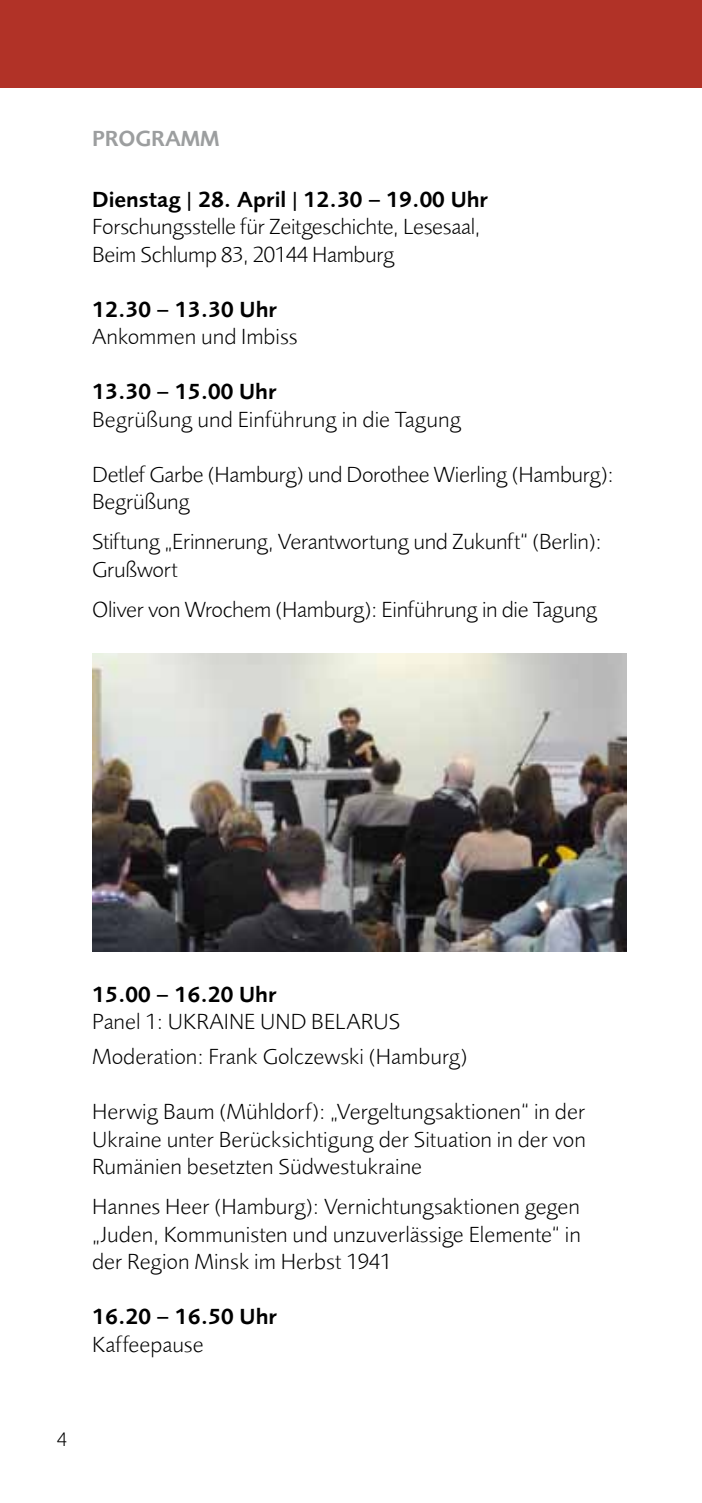
<style>
.page{position:relative;width:702px;height:1503px;background:#fff}
.page>*{position:absolute;margin:0;border:0;box-sizing:border-box;transform-origin:0 0}
.t1{font:300 22.5px/27.5px "Foundry Sans";letter-spacing:-.015em;color:#000}
.t2{font:22.5px "Foundry Sans Demi";color:#000}
.t3{font:22.5px "Foundry Sans Demi";color:#9c9e9f}
.t4{font:300 20px "Foundry Sans";color:#000}
</style>
<div class="page">
<div style="left:0;top:0;width:702px;height:87px;background:#b13227"></div>
<img style="left:92px;top:653px;width:534px;height:298px">
<p class="t3" style="left:92px;top:126px;width:29px">Progra</p>
<p class="t3" style="left:181px;top:126px;width:40px">mm</p>
<p class="t2" style="left:92px;top:186px;width:397px">Dienstag | 28. April | 12.30 – 19.00 Uhr</p>
<p class="t1" style="left:92px;top:213px;width:390px">Forschungsstelle für Zeitgeschichte, Lesesaal,<br>Beim Schlump 83, 20144 Hamburg</p>
<p class="t2" style="left:92px;top:296px;width:186px">12.30 – 13.30 Uhr</p>
<p class="t1" style="left:92px;top:323px;width:207px">Ankommen und Imbiss</p>
<p class="t2" style="left:92px;top:378px;width:186px">13.30 – 15.00 Uhr</p>
<p class="t1" style="left:92px;top:405px;width:370px">Begrüßung und Einführung in die Tagung</p>
<p class="t1" style="left:92px;top:460px;width:523px">Detlef Garbe (Hamburg) und Dorothee Wierling (Hamburg):<br>Begrüßung</p>
<p class="t1" style="left:92px;top:528px;width:511px">Stiftung „Erinnerung, Verantwortung und Zukunft“ (Berlin):<br>Grußwort</p>
<p class="t1" style="left:92px;top:595px;width:507px">Oliver von Wrochem (Hamburg): Einführung in die Tagung</p>
<p class="t2" style="left:92px;top:981px;width:186px">15.00 – 16.20 Uhr</p>
<p class="t1" style="left:92px;top:1008px;width:104px">Panel 1: Ukraine</p>
<p class="t1" style="left:260px;top:1008px;width:16px">und</p>
<p class="t1" style="left:92px;top:1004px;width:377px;line-height:35px;text-indent:219px">Belarus<br>Moderation: Frank Golczewski (Hamburg)</p>
<p class="t1" style="left:92px;top:1098px;width:495px;text-align:justify">Herwig Baum (Mühldorf): „Vergeltungsaktionen“ in der Ukraine unter Berücksichtigung der Situation in der von Rumänien besetzten Südwestukraine</p>
<p class="t1" style="left:92px;top:1193px;width:490px;text-align:justify">Hannes Heer (Hamburg): Vernichtungsaktionen gegen „Juden, Kommunisten und unzuverlässige Elemente“ in der Region Minsk im Herbst 1941</p>
<p class="t2" style="left:92px;top:1303px;width:186px">16.20 – 16.50 Uhr</p>
<p class="t1" style="left:92px;top:1330px;width:113px">Kaffeepause</p>
<p class="t4" style="left:57px;top:1427px;width:12px">4</p>
</div>
